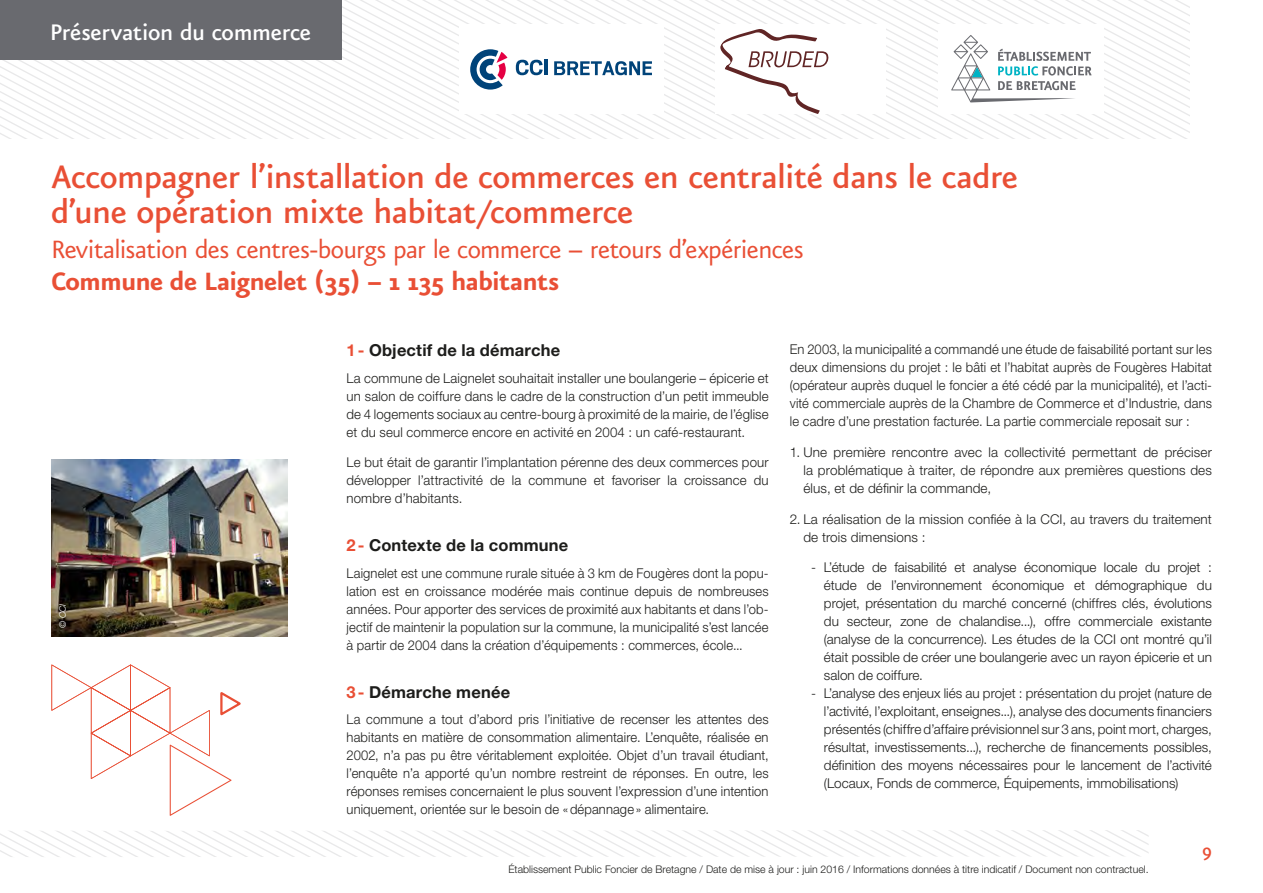
<style>
.page{position:relative;width:1263px;height:893px;background:#fff}
.page>*{position:absolute;margin:0;border:0;box-sizing:border-box;transform-origin:0 0}
.TitreFiche{font:500 39px/34.5px "Eureka Sans";letter-spacing:-.015em;color:#e94f35}
.TitreArticle{font:30px "Eureka Sans";letter-spacing:-.025em;color:#e94f35}
.TitreArticlegras{font:700 30px "Eureka Sans";letter-spacing:-.025em;color:#e94f35}
.t1{font:500 27px "Eureka Sans";letter-spacing:-.01em;color:#fff}
.t2{font:500 21px "Eureka Sans";color:#e94f35}
.t3{font:700 16.5px "Helvetica Neue LT Std";letter-spacing:.01em;color:#1d1d1b}
.Texte_Courant{font:300 13.5px/18px "Helvetica Neue LT Std";letter-spacing:.01em;color:#1d1d1b;text-align:justify}
.Texte_Courant-2{font:300 13.5px/18px "Helvetica Neue LT Std";letter-spacing:.01em;color:#1d1d1b;text-align:justify;scale:.96 1}
.t4{font:300 10.5px "Helvetica Neue LT Std";color:#1d1d1b}
.SchémaTexte{font:italic 300 9px "Helvetica Neue LT Std";color:#fff}
.s1{color:#e94f35}
</style>
<div class="page">
<svg style="left:0;top:0;width:1190px;height:138px"></svg>
<div style="left:0;top:0;width:342px;height:60px;background:#696a6f"></div>
<svg style="left:0;top:830px;width:1149px;height:27px"></svg>
<svg style="left:51px;top:664px;width:190px;height:152px"></svg>
<img style="left:51px;top:459px;width:236px;height:177px">
<h3 class="t1" style="left:50px;top:19px;width:263px">Préservation du commerce</h3>
<p class="TitreFiche" style="left:51px;top:161px;width:968px">Accompagner l’installation de commerces en centralité dans le cadre d’une opération mixte habitat/commerce</p>
<p class="TitreArticle" style="left:51px;top:236px;width:754px">Revitalisation des centres-bourgs par le commerce – retours d’expériences</p>
<p class="TitreArticlegras" style="left:51px;top:266px;width:510px">Commune de Laignelet (35) – 1 135 habitants</p>
<p class="SchémaTexte" style="left:57px;top:628px;width:26px;rotate:-90deg">© CCI</p>
<p class="t3" style="left:347px;top:340px;width:215px"><span class="s1">1-</span> Objectif de la démarche</p>
<p class="Texte_Courant" style="left:347px;top:369px;width:424px">La commune de Laignelet souhaitait installer une boulangerie – épicerie et un salon de coiffure dans le cadre de la construction d’un petit immeuble de 4 logements sociaux au centre-bourg à proximité de la mairie, de l’église et du seul commerce encore en activité en 2004 : un café-restaurant.</p>
<p class="Texte_Courant" style="left:347px;top:453px;width:423px">Le but était de garantir l’implantation pérenne des deux commerces pour développer l’attractivité de la commune et favoriser la croissance du nombre d’habitants.</p>
<p class="t3" style="left:347px;top:535px;width:223px"><span class="s1">2-</span> Contexte de la commune</p>
<p class="Texte_Courant-2" style="left:347px;top:564px;width:441px">Laignelet est une commune rurale située à 3 km de Fougères dont la popu&shy;lation est en croissance modérée mais continue depuis de nombreuses années. Pour apporter des services de proximité aux habitants et dans l’ob&shy;jectif de maintenir la population sur la commune, la municipalité s’est lancée à partir de 2004 dans la création d’équipements : commerces, école...</p>
<p class="t3" style="left:347px;top:681px;width:165px"><span class="s1">3-</span> Démarche menée</p>
<p class="Texte_Courant-2" style="left:347px;top:710px;width:441px">La commune a tout d’abord pris l’initiative de recenser les attentes des habitants en matière de consommation alimentaire. L’enquête, réalisée en 2002, n’a pas pu être véritablement exploitée. Objet d’un travail étudiant, l’enquête n’a apporté qu’un nombre restreint de réponses. En outre, les réponses remises concernaient le plus souvent l’expression d’une intention uniquement, orientée sur le besoin de «dépannage» alimentaire.</p>
<p class="Texte_Courant-2" style="left:790px;top:340px;width:441px">En 2003, la municipalité a commandé une étude de faisabilité portant sur les deux dimensions du projet : le bâti et l’habitat auprès de Fougères Habitat (opérateur auprès duquel le foncier a été cédé par la municipalité), et l’acti&shy;vité commerciale auprès de la Chambre de Commerce et d’Industrie, dans le cadre d’une prestation facturée. La partie commerciale reposait sur :</p>
<p class="Texte_Courant" style="left:803px;top:443px;width:410px;text-indent:-14px">1. Une première rencontre avec la collectivité permettant de préciser la problématique à traiter, de répondre aux premières questions des élus, et de définir la commande,</p>
<p class="Texte_Courant" style="left:803px;top:509px;width:410px;text-indent:-14px">2. La réalisation de la mission confiée à la CCI, au travers du traitement de trois dimensions :</p>
<p class="Texte_Courant" style="left:824px;top:558px;width:390px;text-indent:-13px">- L’étude de faisabilité et analyse économique locale du projet : étude de l’environnement économique et démographique du projet, présentation du marché concerné (chiffres clés, évolutions du secteur, zone de chalandise...), offre commerciale existante (analyse de la concurrence). Les études de la CCI ont montré qu’il était possible de créer une boulangerie avec un rayon épicerie et un salon de coiffure.</p>
<p class="Texte_Courant" style="left:824px;top:684px;width:390px;text-indent:-13px">- L’analyse des enjeux liés au projet : présentation du projet (nature de l’activité, l’exploitant, enseignes...), analyse des documents financiers présentés (chiffre d’affaire prévisionnel sur 3 ans, point mort, charges, résultat, investissements...), recherche de financements possibles, définition des moyens nécessaires pour le lancement de l’activité (Locaux, Fonds de commerce, Équipements, immobilisations)</p>
<h3 class="t2" style="left:1202px;top:839px;width:11px">9</h3>
<p class="t4" style="left:508px;top:863px;width:642px">Établissement Public Foncier de Bretagne / Date de mise à jour : juin 2016 / Informations données à titre indicatif / Document non contractuel.</p>
</div>
